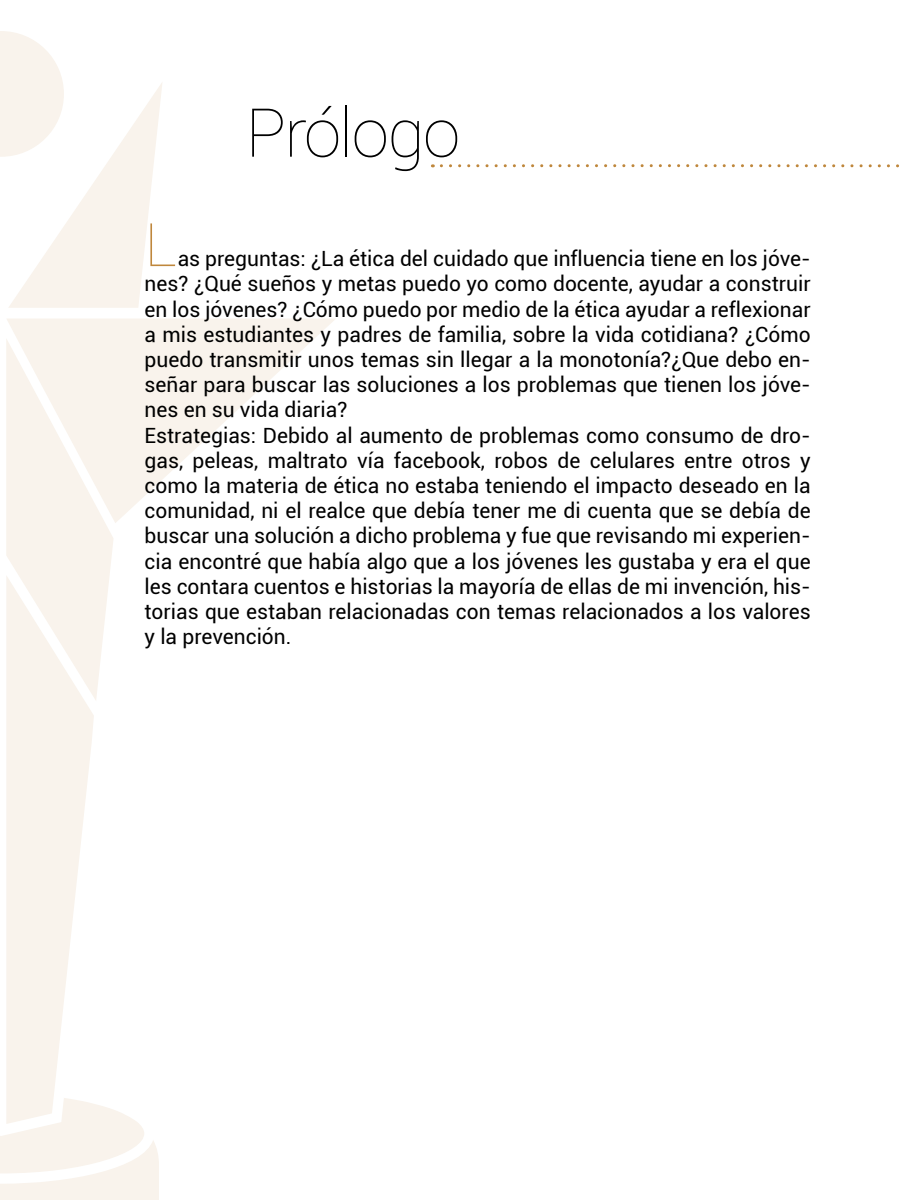
<style>
.page{position:relative;width:900px;height:1200px;background:#fff}
.page>*{position:absolute;margin:0;border:0;box-sizing:border-box;transform-origin:0 0}
.t1{font:100 67.5px "Roboto";letter-spacing:-.025em;color:#000}
.t2{font:100 60px "Roboto";color:#bf873c}
.t3{font:21px/25.2px "Roboto";color:#000}
</style>
<div class="page">
<svg style="left:0;top:31px;width:335px;height:1169px"></svg>
<svg style="left:432px;top:164px;width:467px;height:4px"></svg>
<h1 class="t1" style="left:246px;top:86px;width:216px">Prólogo</h1>
<h2 class="t2" style="left:145px;top:203px;width:35px">L</h2>
<p class="t3" style="left:145px;top:245px;width:668px;text-indent:33px">as preguntas: ¿La ética del cuidado que influencia tiene en los jóve&shy;nes? ¿Qué sueños y metas puedo yo como docente, ayudar a construir en los jóvenes? ¿Cómo puedo por medio de la ética ayudar a reflexionar a mis estudiantes y padres de familia, sobre la vida cotidiana? ¿Cómo puedo transmitir unos temas sin llegar a la monotonía?¿Que debo en&shy;señar para buscar las soluciones a los problemas que tienen los jóve&shy;nes en su vida diaria?<br>Estrategias: Debido al aumento de problemas como consumo de dro&shy;gas, peleas, maltrato vía facebook, robos de celulares entre otros y como la materia de ética no estaba teniendo el impacto deseado en la comunidad, ni el realce que debía tener me di cuenta que se debía de buscar una solución a dicho problema y fue que revisando mi experien&shy;cia encontré que había algo que a los jóvenes les gustaba y era el que les contara cuentos e historias la mayoría de ellas de mi invención, his&shy;torias que estaban relacionadas con temas relacionados a los valores y la prevención.</p>
</div>
